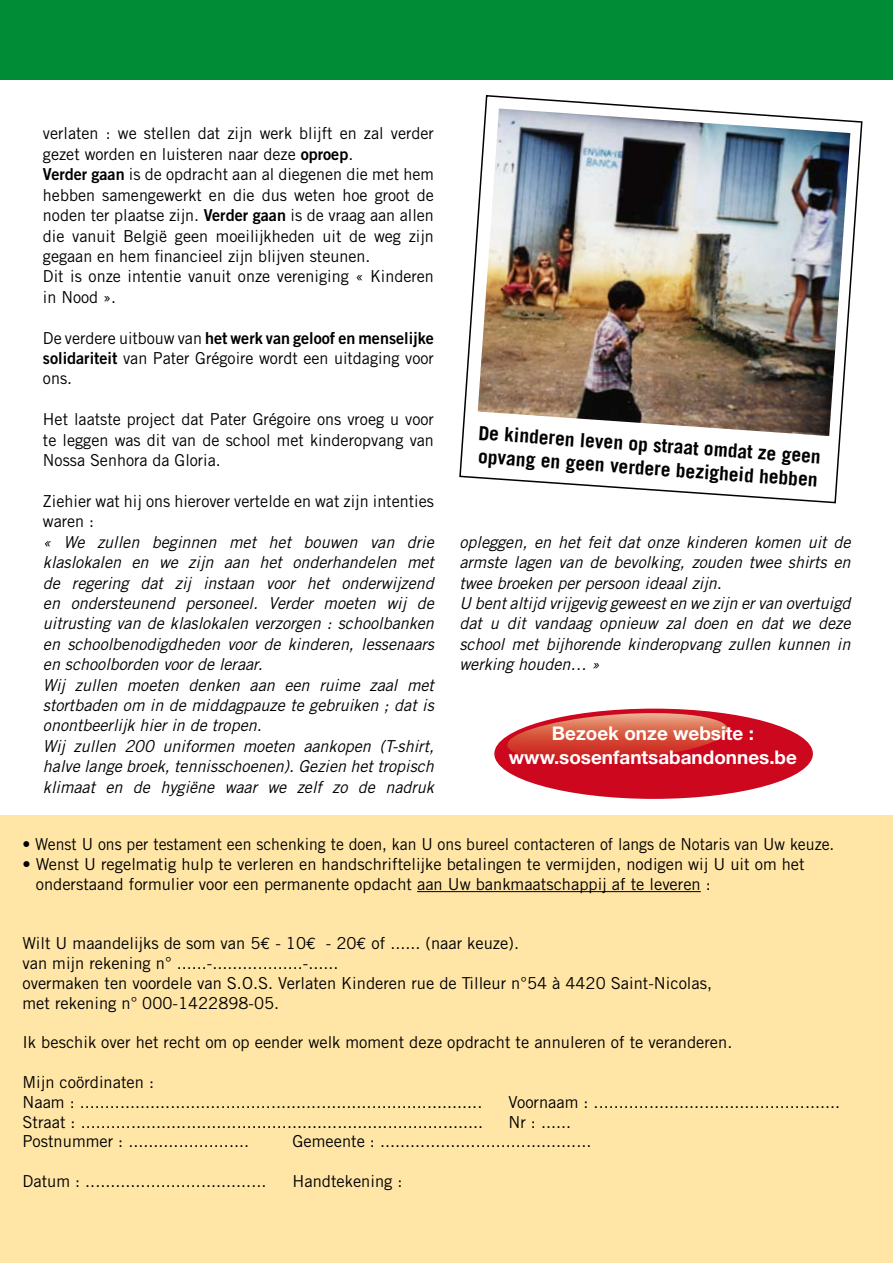
<style>
.page{position:relative;width:893px;height:1263px;background:#fff}
.page>*{position:absolute;margin:0;border:0;box-sizing:border-box;transform-origin:0 0}
.t1{font:700 19.5px/23.4px "Trade Gothic";color:#000}
.t2{font:700 18.9px/24px "Helvetica Neue";color:#fff;text-align:center}
.t3{font:16.5px/20.4px "Trade Gothic";color:#000}
.t4{font:italic 16.5px/20.4px "Trade Gothic";color:#000}
.t5{font:16.5px "Trade Gothic";color:#000;scale:.96 1}
.t6{font:16.5px "Trade Gothic Bold Two";color:#000}
.s1{font-family:"Trade Gothic Bold Two"}
.s2{font-family:"Trade Gothic"}
.s3{font-family:"Euro Mono"}
</style>
<div class="page">
<div style="left:0;top:0;width:893px;height:80px;background:#008c36"></div>
<svg style="left:459px;top:95px;width:404px;height:409px"></svg>
<img style="left:478px;top:109px;width:372px;height:327px">
<div style="left:0;top:815px;width:893px;height:448px;background:#ffe6a7"></div>
<hr style="left:417px;top:891px;width:284px;height:1px;background:#000">
<div style="left:494px;top:709px;width:319px;height:90px;background:#cd071e;border-radius:50%"></div>
<svg style="left:495px;top:713px;width:245px;height:51px"></svg>
<p class="t3" style="left:43px;top:123px;width:392px">verlaten : we stellen dat zijn werk blijft en zal verder gezet worden en luisteren naar deze <span class="s1">oproep</span>.<br><span class="s1">Verder gaan</span> is de opdracht aan al diegenen die met hem hebben samengewerkt en die dus weten hoe groot de noden ter plaatse zijn. <span class="s1">Verder gaan</span> is de vraag aan allen die vanuit België geen moeilijkheden uit de weg zijn gegaan en hem financieel zijn blijven steunen.<br>Dit is onze intentie vanuit onze vereniging « Kinderen in Nood ».</p>
<p class="t6" style="left:43px;top:327px;width:392px"><span class="s2">De verdere uitbouw van</span> het werk van geloof en menselijke</p>
<p class="t3" style="left:43px;top:348px;width:392px"><span class="s1">solidariteit</span> van Pater Grégoire wordt een uitdaging voor ons.</p>
<p class="t3" style="left:43px;top:409px;width:392px;text-align:justify">Het laatste project dat Pater Grégoire ons vroeg u voor te leggen was dit van de school met kinderopvang van Nossa Senhora da Gloria.</p>
<p class="t3" style="left:43px;top:491px;width:392px">Ziehier wat hij ons hierover vertelde en wat zijn intenties waren :</p>
<p class="t4" style="left:43px;top:531px;width:393px">« We zullen beginnen met het bouwen van drie klaslokalen en we zijn aan het onderhandelen met de regering dat zij instaan voor het onderwijzend en ondersteunend personeel. Verder moeten wij de uitrusting van de klaslokalen verzorgen : schoolbanken en schoolbenodigdheden voor de kinderen, lessenaars en schoolborden voor de leraar.<br>Wij zullen moeten denken aan een ruime zaal met stortbaden om in de middagpauze te gebruiken ; dat is onontbeerlijk hier in de tropen.<br>Wij zullen 200 uniformen moeten aankopen (T-shirt, halve lange broek, tennisschoenen). Gezien het tropisch klimaat en de hygiëne waar we zelf zo de nadruk</p>
<p class="t4" style="left:459px;top:531px;width:393px">opleggen, en het feit dat onze kinderen komen uit de armste lagen van de bevolking, zouden twee shirts en twee broeken per persoon ideaal zijn.<br>U bent altijd vrijgevig geweest en we zijn er van overtuigd dat u dit vandaag opnieuw zal doen en dat we deze school met bijhorende kinderopvang zullen kunnen in werking houden… »</p>
<p class="t1" style="left:479px;top:421px;width:345px;rotate:4deg">De kinderen leven op straat omdat ze geen opvang en geen verdere bezigheid hebben</p>
<p class="t2" style="left:509px;top:721px;width:290px">Bezoek onze website : www.sosenfantsabandonnes.be</p>
<p class="t5" style="left:22px;top:834px;width:847px">• Wenst U ons per testament een schenking te doen, kan U ons bureel contacteren of langs de Notaris van Uw keuze.</p>
<p class="t3" style="left:36px;top:854px;width:770px;line-height:19.8px;text-indent:-13px">• Wenst U regelmatig hulp te verleren en handschriftelijke betalingen te vermijden, nodigen wij U uit om het onderstaand formulier voor een permanente opdacht aan Uw bankmaatschappij af te leveren :</p>
<p class="t3" style="left:22px;top:933px;width:691px;line-height:19.8px">Wilt U maandelijks de som van 5<span class="s3">€</span> - 10<span class="s3">€</span> - 20<span class="s3">€</span> of ...... (naar keuze).<br>van mijn rekening n° ......-..................-......<br>overmaken ten voordele van S.O.S. Verlaten Kinderen rue de Tilleur n°54 à 4420 Saint-Nicolas, met rekening n° 000-1422898-05.</p>
<p class="t3" style="left:22px;top:1032px;width:711px">Ik beschik over het recht om op eender welk moment deze opdracht te annuleren of te veranderen.</p>
<p class="t3" style="left:22px;top:1072px;width:461px;line-height:19.8px">Mijn coördinaten :<br>Naam : ................................................................................</p>
<p class="t3" style="left:509px;top:1091px;width:333px">Voornaam : .................................................</p>
<p class="t3" style="left:22px;top:1111px;width:462px">Straat : ................................................................................</p>
<p class="t3" style="left:509px;top:1111px;width:64px">Nr : ......</p>
<p class="t3" style="left:22px;top:1131px;width:228px">Postnummer : ........................</p>
<p class="t3" style="left:293px;top:1131px;width:300px">Gemeente : ..........................................</p>
<p class="t3" style="left:22px;top:1171px;width:245px">Datum : ....................................</p>
<p class="t3" style="left:293px;top:1171px;width:112px">Handtekening :</p>
</div>
